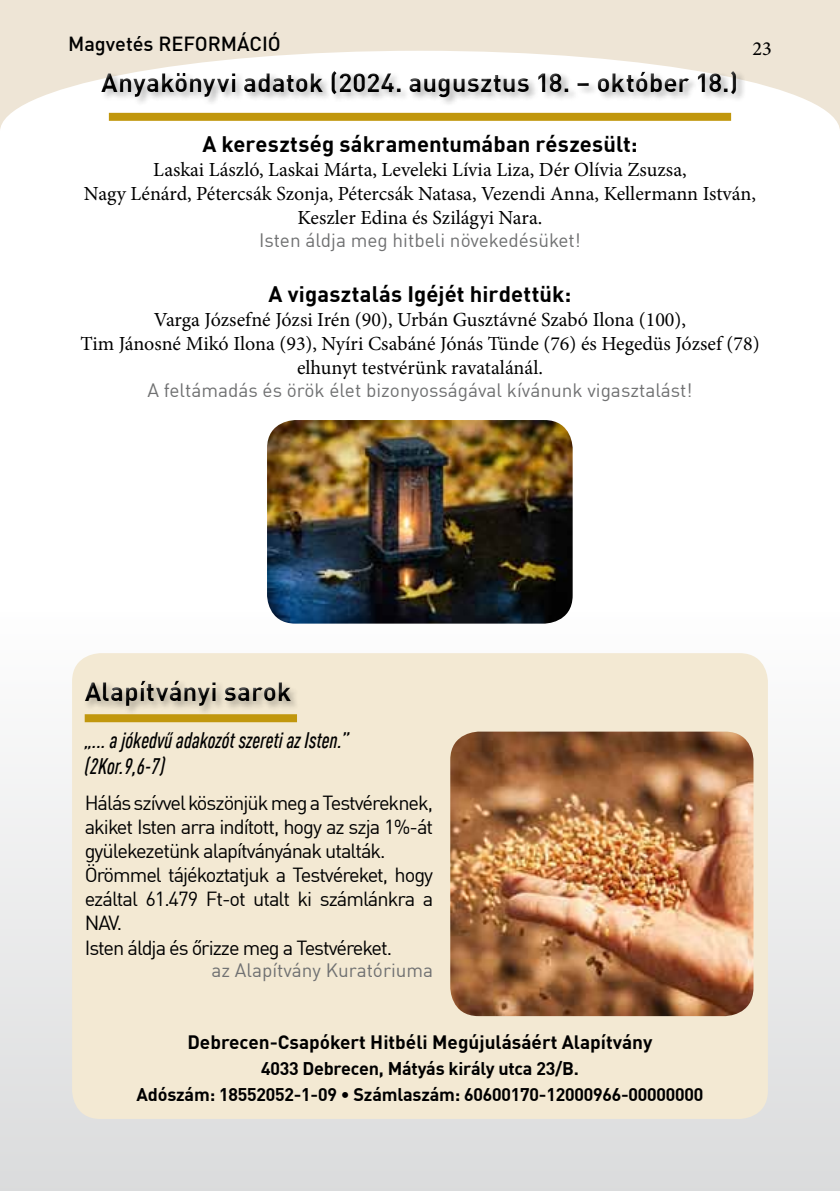
<style>
.page{position:relative;width:840px;height:1191px;background:#fff}
.page>*{position:absolute;margin:0;border:0;box-sizing:border-box;transform-origin:0 0}
.t1{font:700 26px "Adihaus DIN";color:#000}
.t2{font:700 22px "Adihaus DIN";letter-spacing:.005em;color:#000}
.t3{font:italic 500 condensed 22px/26px "Adihaus DIN";color:#000}
.t4{font:20px/24px "Minion Pro";color:#000;text-align:center}
.t5{font:20px/24px "Adihaus DIN";letter-spacing:-.05em;color:#000}
.t6{font:500 20px "Adihaus DIN";color:#000}
.t7{font:500 20px "Minion Pro";color:#000}
.t8{font:19px "Adihaus DIN";color:#707172}
.t9{font:700 19px "Adihaus DIN";color:#000}
.t10{font:700 18px/26px "Adihaus DIN";letter-spacing:-.01em;color:#000;text-align:center}
</style>
<div class="page">
<div style="left:0;top:0;width:839px;height:131px;background:#eee5d6"></div>
<div style="left:0;top:612px;width:839px;height:579px;background:linear-gradient(to bottom,#fefefe,#dadbdc)"></div>
<div style="left:0;top:51px;width:839px;height:162px;background:#fff;border-radius:50%"></div>
<div style="left:100px;top:70px;width:646px;height:37px;background:#fff"></div>
<div style="left:96px;top:65px;width:643px;height:35px;background:#fff;opacity:.75"></div>
<div style="left:97px;top:70px;width:645px;height:33px;background:#000;opacity:.75"></div>
<div style="left:109px;top:113px;width:621px;height:8px;background:#c1970d"></div>
<div style="left:72px;top:653px;width:695px;height:466px;background:#f3e9d3;border-radius:28px"></div>
<div style="left:80px;top:677px;width:216px;height:32px;background:#000;opacity:.75"></div>
<div style="left:85px;top:714px;width:212px;height:8px;background:#c1970d"></div>
<img style="left:267px;top:420px;width:305px;height:203px">
<img style="left:450px;top:731px;width:303px;height:285px">
<p class="t6" style="left:68px;top:28px;width:214px">Magvetés REFORMÁCIÓ</p>
<p class="t7" style="left:752px;top:35px;width:21px">23</p>
<h1 class="t1" style="left:101px;top:61px;width:638px">Anyakönyvi adatok (2024. augusztus 18. – október 18.)</h1>
<p class="t2" style="left:202px;top:126px;width:436px">A keresztség sákramentumában részesült:</p>
<p class="t4" style="left:84px;top:158px;width:673px">Laskai László, Laskai Márta, Leveleki Lívia Liza, Dér Olívia Zsuzsa,<br>Nagy Lénárd, Pétercsák Szonja, Pétercsák Natasa, Vezendi Anna, Kellermann István,<br>Keszler Edina és Szilágyi Nara.</p>
<p class="t8" style="left:259px;top:225px;width:323px">Isten áldja meg hitbeli növekedésüket!</p>
<p class="t2" style="left:268px;top:276px;width:304px">A vigasztalás Igéjét hirdettük:</p>
<p class="t4" style="left:80px;top:308px;width:680px">Varga Józsefné Józsi Irén (90), Urbán Gusztávné Szabó Ilona (100),<br>Tim Jánosné Mikó Ilona (93), Nyíri Csabáné Jónás Tünde (76) és Hegedüs József (78) elhunyt testvérünk ravatalánál.</p>
<p class="t8" style="left:147px;top:375px;width:546px">A feltámadás és örök élet bizonyosságával kívánunk vigasztalást!</p>
<h1 class="t1" style="left:85px;top:670px;width:208px">Alapítványi sarok</h1>
<p class="t3" style="left:85px;top:725px;width:265px">„... a jókedvű adakozót szereti az Isten.” (2Kor.9,6-7)</p>
<p class="t5" style="left:85px;top:789px;width:350px">Hálás szívvel köszönjük meg a Testvéreknek, akiket Isten arra indított, hogy az szja 1%-át gyülekezetünk alapítványának utalták.<br>Örömmel tájékoztatjuk a Testvéreket, hogy ezáltal 61.479 Ft-ot utalt ki számlánkra a NAV.<br>Isten áldja és őrizze meg a Testvéreket.</p>
<p class="t8" style="left:211px;top:955px;width:223px">az Alapítvány Kuratóriuma</p>
<p class="t9" style="left:187px;top:1026px;width:466px">Debrecen-Csapókert Hitbéli Megújulásáért Alapítvány</p>
<p class="t10" style="left:136px;top:1053px;width:568px">4033 Debrecen, Mátyás király utca 23/B.<br>Adószám: 18552052-1-09 • Számlaszám: 60600170-12000966-00000000</p>
</div>
